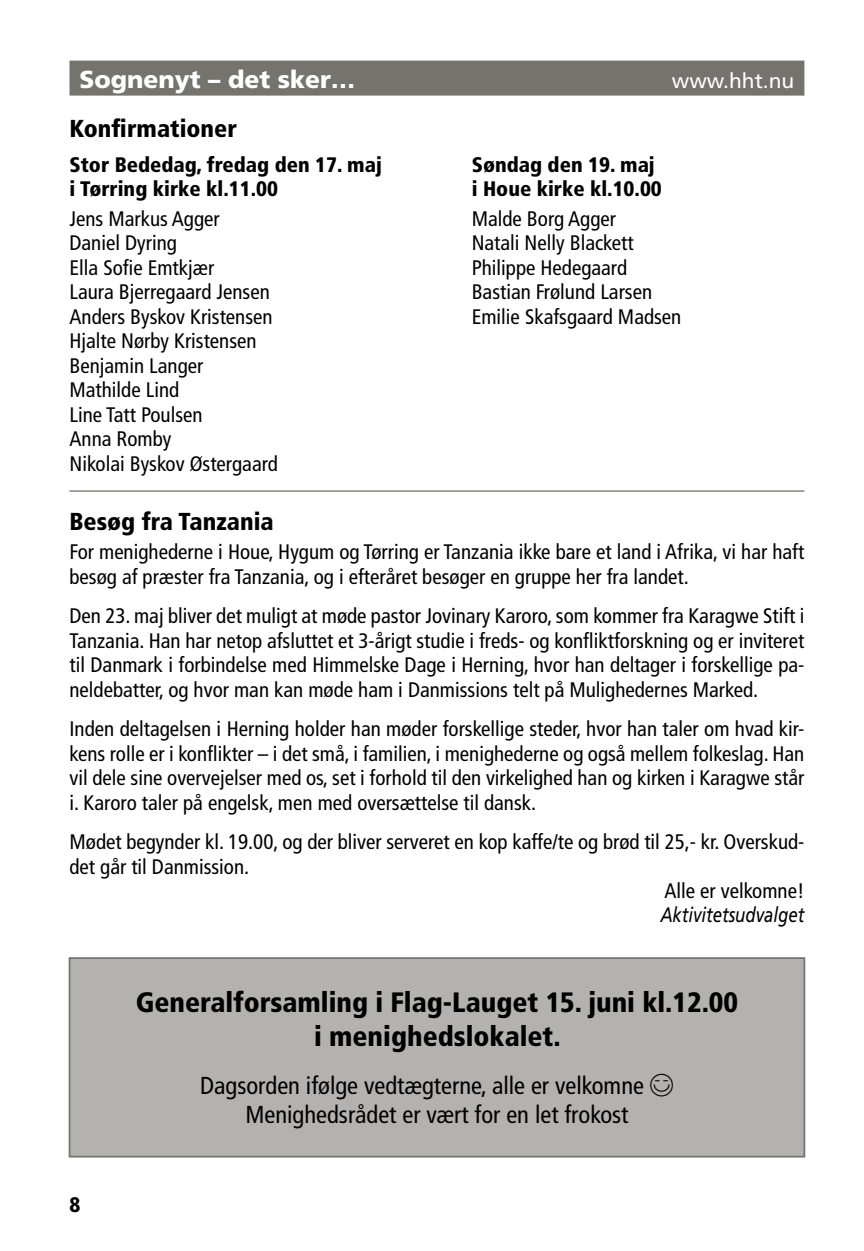
<style>
.page{position:relative;width:864px;height:1251px;background:#fff}
.page>*{position:absolute;margin:0;border:0;box-sizing:border-box;transform-origin:0 0}
.t1{font:900 condensed 28px/33.6px "Frutiger LT Std";color:#000;text-align:center}
.t2{font:condensed 24.5px/29.4px "Frutiger LT Std";color:#000;text-align:center}
.t3{font:900 condensed 24.5px "Frutiger LT Std";color:#000}
.t4{font:900 24.5px "Frutiger LT Std";color:#fff}
.t5{font:condensed 21px/24.5px "Frutiger LT Std";color:#000}
.t6{font:900 condensed 21px/24.5px "Frutiger LT Std";color:#000}
.t7{font:italic 21px "Frutiger LT Std";color:#000;scale:.8 1}
.t8{font:21px "Frutiger LT Std";color:#fff}
.s1{font-family:"Smileyface Font 3";font-stretch:normal;font-size:31.5px}
</style>
<div class="page">
<div style="left:69px;top:61px;width:735px;height:35px;background:#74736d"></div>
<hr style="left:69px;top:490px;width:735px;height:1px;background:#74736d">
<div style="left:69px;top:957px;width:735px;height:199px;background:#b4b2ae"></div>
<div style="left:69px;top:957px;width:735px;height:200px;border:2px solid #74736d"></div>
<p class="t4" style="left:79px;top:64px;width:277px">Sognenyt – det sker…</p>
<p class="t8" style="left:671px;top:68px;width:124px">www.hht.nu</p>
<p class="t3" style="left:69px;top:114px;width:169px">Konfirmationer</p>
<p class="t6" style="left:69px;top:152px;width:314px">Stor Bededag, fredag den 17. maj i Tørring kirke kl.11.00</p>
<p class="t5" style="left:69px;top:206px;width:210px">Jens Markus Agger<br>Daniel Dyring<br>Ella Sofie Emtkjær<br>Laura Bjerregaard Jensen<br>Anders Byskov Kristensen<br>Hjalte Nørby Kristensen<br>Benjamin Langer<br>Mathilde Lind<br>Line Tatt Poulsen<br>Anna Romby<br>Nikolai Byskov Østergaard</p>
<p class="t6" style="left:471px;top:152px;width:192px">Søndag den 19. maj i Houe kirke kl.10.00</p>
<p class="t5" style="left:471px;top:206px;width:211px">Malde Borg Agger<br>Natali Nelly Blackett<br>Philippe Hedegaard<br>Bastian Frølund Larsen<br>Emilie Skafsgaard Madsen</p>
<p class="t3" style="left:69px;top:506px;width:205px">Besøg fra Tanzania</p>
<p class="t5" style="left:69px;top:540px;width:736px">For menighederne i Houe, Hygum og Tørring er Tanzania ikke bare et land i Afrika, vi har haft besøg af præster fra Tanzania, og i efteråret besøger en gruppe her fra landet.</p>
<p class="t5" style="left:69px;top:603px;width:736px;text-align:justify">Den 23. maj bliver det muligt at møde pastor Jovinary Karoro, som kommer fra Karagwe Stift i Tanzania. Han har netop afsluttet et 3-årigt studie i freds- og konfliktforskning og er inviteret til Danmark i forbindelse med Himmelske Dage i Herning, hvor han deltager i forskellige pa&shy;neldebatter, og hvor man kan møde ham i Danmissions telt på Mulighedernes Marked.</p>
<p class="t5" style="left:69px;top:716px;width:736px;text-align:justify">Inden deltagelsen i Herning holder han møder forskellige steder, hvor han taler om hvad kir&shy;kens rolle er i konflikter – i det små, i familien, i menighederne og også mellem folkeslag. Han vil dele sine overvejelser med os, set i forhold til den virkelighed han og kirken i Karagwe står i. Karoro taler på engelsk, men med oversættelse til dansk.</p>
<p class="t5" style="left:69px;top:829px;width:736px">Mødet begynder kl. 19.00, og der bliver serveret en kop kaffe/te og brød til 25,- kr. Overskud-</p>
<p class="t5" style="left:69px;top:854px;width:181px">det går til Danmission.</p>
<p class="t5" style="left:664px;top:878px;width:141px">Alle er velkomne!</p>
<p class="t7" style="left:660px;top:902px;width:181px">Aktivitetsudvalget</p>
<p class="t6" style="left:69px;top:1191px;width:12px">8</p>
<h1 class="t1" style="left:136px;top:985px;width:603px">Generalforsamling i Flag-Lauget 15. juni kl.12.00 i menighedslokalet.</h1>
<p class="t2" style="left:200px;top:1070px;width:475px">Dagsorden ifølge vedtægterne, alle er velkomne <span class="s1">U<br></span>Menighedsrådet er vært for en let frokost</p>
</div>
